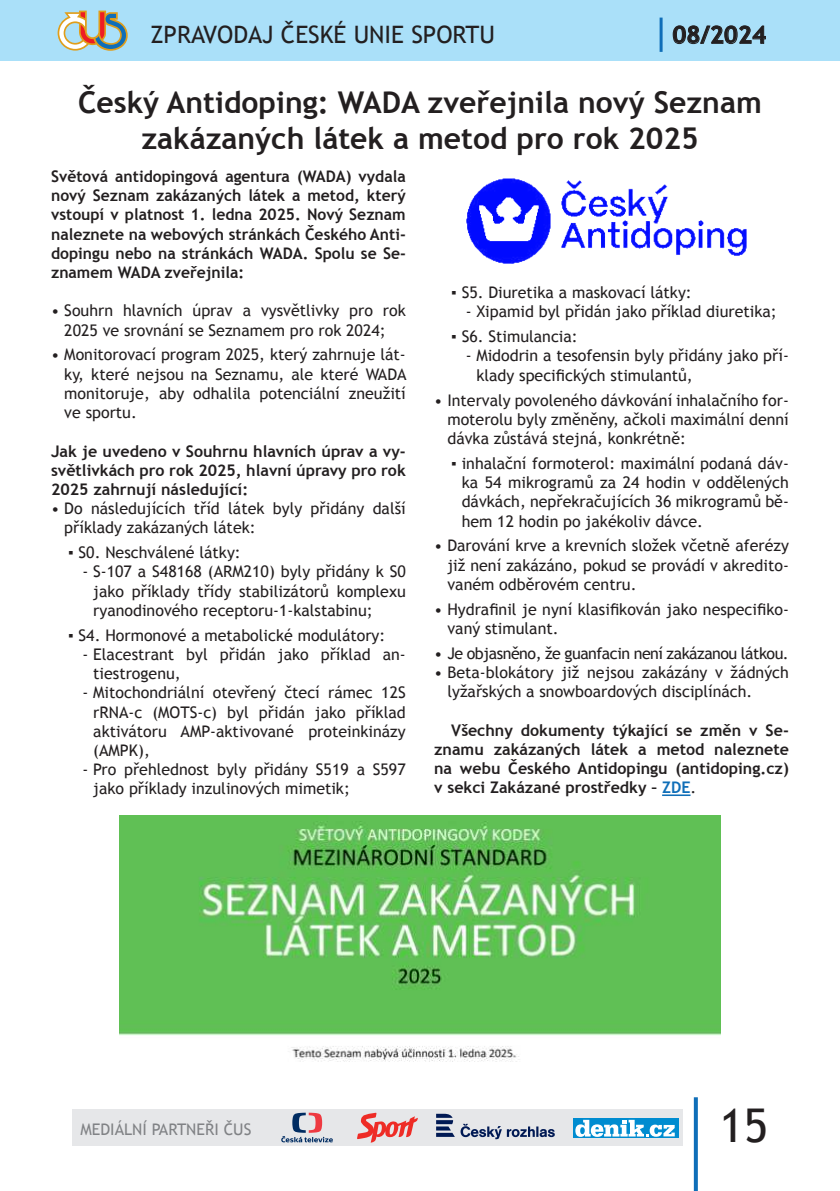
<style>
.page{position:relative;width:840px;height:1191px;background:#fff}
.page>*{position:absolute;margin:0;border:0;box-sizing:border-box;transform-origin:0 0}
.t1{font:46.4px "Trebuchet MS";color:#231f20}
.t2{font:700 30px/36px "Trebuchet MS";color:#231f20;text-align:center}
.t3{font:24px "Trebuchet MS";color:#231f20}
.t4{font:700 24px "Trebuchet MS";color:#231f20}
.t5{font:16px/19.2px "Trebuchet MS";color:#231f20;text-align:justify}
.t6{font:700 16px/19.2px "Trebuchet MS";color:#231f20;text-align:justify}
.t7{font:16px "Trebuchet MS";letter-spacing:-.03em;color:#231f20}
.t8{font:16px "Trebuchet MS";color:#808285}
.s1{color:#0f6eb8}
.s2{font-weight:400}
</style>
<div class="page">
<div style="left:0;top:0;width:839px;height:61px;background:#aae0f9"></div>
<svg style="left:58px;top:11px;width:70px;height:40px"></svg>
<svg style="left:672px;top:25px;width:93px;height:19px"></svg>
<hr style="left:659px;top:18px;width:3px;height:34px;background:#0f6eb8">
<svg style="left:693px;top:1097px;width:4px;height:94px"></svg>
<div style="left:72px;top:1109px;width:609px;height:36px;background:#e6e7e9"></div>
<svg style="left:357px;top:1112px;width:60px;height:30px"></svg>
<svg style="left:281px;top:1112px;width:52px;height:30px"></svg>
<svg style="left:436px;top:1113px;width:18px;height:23px"></svg>
<svg style="left:460px;top:1123px;width:94px;height:16px"></svg>
<svg style="left:573px;top:1118px;width:104px;height:20px"></svg>
<svg style="left:575px;top:1119px;width:99px;height:17px"></svg>
<hr style="left:661px;top:794px;width:29px;height:2px;background:#0f6eb8">
<img style="left:119px;top:815px;width:601px;height:247px">
<img style="left:466px;top:178px;width:281px;height:86px">
<h3 class="t3" style="left:150px;top:21px;width:346px">ZPRAVODAJ ČESKÉ UNIE SPORTU</h3>
<h3 class="t4" style="left:672px;top:21px;width:95px">08/2024</h3>
<h2 class="t2" style="left:78px;top:84px;width:684px">Český Antidoping: WADA zveřejnila nový Seznam zakázaných látek a metod pro rok 2025</h2>
<p class="t6" style="left:51px;top:167px;width:356px">Světová antidopingová agentura (WADA) vydala nový Seznam zakázaných látek a metod, který vstoupí v platnost 1. ledna 2025. Nový Seznam naleznete na webových stránkách Českého Anti&shy;dopingu nebo na stránkách WADA. Spolu se Se&shy;znamem WADA zveřejnila:</p>
<p class="t5" style="left:51px;top:301px;width:356px;text-align:center">• Souhrn hlavních úprav a vysvětlivky pro rok<br>2025 ve srovnání se Seznamem pro rok 2024;</p>
<p class="t5" style="left:64px;top:345px;width:343px;text-indent:-13px">• Monitorovací program 2025, který zahrnuje lát&shy;ky, které nejsou na Seznamu, ale které WADA monitoruje, aby odhalila potenciální zneužití ve sportu.</p>
<p class="t6" style="left:51px;top:441px;width:356px">Jak je uvedeno v Souhrnu hlavních úprav a vy&shy;světlivkách pro rok 2025, hlavní úpravy pro rok 2025 zahrnují následující:</p>
<p class="t5" style="left:64px;top:499px;width:343px;text-indent:-13px">• Do následujících tříd látek byly přidány další příklady zakázaných látek:</p>
<p class="t5" style="left:68px;top:543px;width:174px">▪ S0. Neschválené látky:</p>
<p class="t5" style="left:93px;top:562px;width:314px;text-indent:-11px">- S-107 a S48168 (ARM210) byly přidány k S0 jako příklady třídy stabilizátorů komplexu ryanodinového receptoru-1-kalstabinu;</p>
<p class="t5" style="left:68px;top:625px;width:318px">▪ S4. Hormonové a metabolické modulátory:</p>
<p class="t5" style="left:93px;top:645px;width:314px;text-indent:-11px">- Elacestrant byl přidán jako příklad an&shy;tiestrogenu,</p>
<p class="t5" style="left:93px;top:683px;width:314px;text-indent:-11px">- Mitochondriální otevřený čtecí rámec 12S rRNA-c (MOTS-c) byl přidán jako příklad aktivátoru AMP-aktivované proteinkinázy (AMPK),</p>
<p class="t5" style="left:93px;top:760px;width:314px;text-indent:-11px">- Pro přehlednost byly přidány S519 a S597 jako příklady inzulinových mimetik;</p>
<p class="t5" style="left:451px;top:283px;width:242px">▪ S5. Diuretika a maskovací látky:</p>
<p class="t5" style="left:465px;top:302px;width:312px">- Xipamid byl přidán jako příklad diuretika;</p>
<p class="t5" style="left:451px;top:327px;width:128px">▪ S6. Stimulancia:</p>
<p class="t5" style="left:476px;top:346px;width:314px;text-indent:-11px">- Midodrin a tesofensin byly přidány jako pří&shy;klady speci昀椀ckých stimulantů,</p>
<p class="t5" style="left:447px;top:390px;width:343px;text-indent:-13px">• Intervaly povoleného dávkování inhalačního for&shy;moterolu byly změněny, ačkoli maximální denní dávka zůstává stejná, konkrétně:</p>
<p class="t5" style="left:461px;top:454px;width:328px;text-indent:-10px">▪ inhalační formoterol: maximální podaná dáv&shy;ka 54 mikrogramů za 24 hodin v oddělených dávkách, nepřekračujících 36 mikrogramů bě&shy;hem 12 hodin po jakékoliv dávce.</p>
<p class="t5" style="left:447px;top:536px;width:343px;text-indent:-13px">• Darování krve a krevních složek včetně aferézy již není zakázáno, pokud se provádí v akredito&shy;vaném odběrovém centru.</p>
<p class="t5" style="left:447px;top:599px;width:343px;text-indent:-13px">• Hydra昀椀nil je nyní klasi昀椀kován jako nespeci昀椀ko&shy;vaný stimulant.</p>
<p class="t7" style="left:434px;top:643px;width:356px">• Je objasněno, že guanfacin není zakázanou látkou.</p>
<p class="t5" style="left:447px;top:663px;width:343px;text-indent:-13px">• Beta-blokátory již nejsou zakázány v žádných lyžařských a snowboardových disciplínách.</p>
<p class="t6" style="left:434px;top:720px;width:356px;text-indent:17px">Všechny dokumenty týkající se změn v Se&shy;znamu zakázaných látek a metod naleznete na webu Českého Antidopingu (antidoping.cz) v sekci Zakázané prostředky – <span class="s1">ZDE</span><span class="s2">.</span></p>
<p class="t8" style="left:80px;top:1119px;width:172px">MEDIÁLNÍ PARTNEŘI ČUS</p>
<h1 class="t1" style="left:719px;top:1098px;width:50px">15</h1>
</div>
